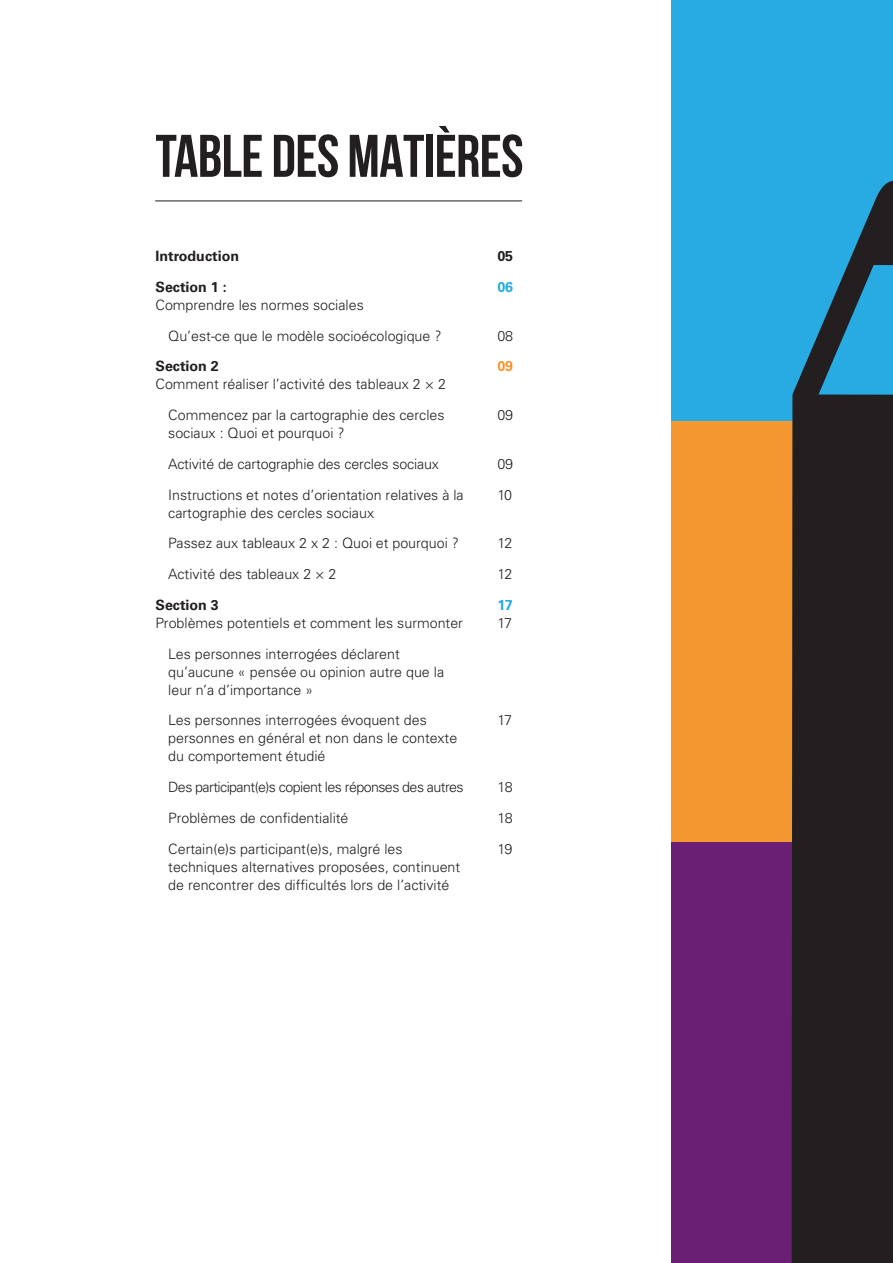
<style>
.page{position:relative;width:893px;height:1263px;background:#fff}
.page>*{position:absolute;margin:0;border:0;box-sizing:border-box;transform-origin:0 0}
.t1{font:700 60px "Bebas Neue";letter-spacing:-.01em;color:#231f20}
.Txt_continuo{font:300 14.25px/18px "Univers LT Pro 45";color:#231f20}
.Txt_continuo-2{font:300 14.25px "Univers LT Pro 45";letter-spacing:-.04em;color:#231f20}
.Txt_continuo-3{font:700 14.25px "Univers LT Pro 65";color:#231f20}
.Txt_continuo-4{font:700 14.25px/18px "Univers LT Pro 65";color:#27abe2}
.Txt_continuo-5{font:700 14.25px "Univers LT Pro 65";color:#f59731}
.s1{font-family:"Univers LT Pro 65";font-weight:700}
.s2{font-family:"Univers LT Pro 45";font-weight:300;color:#231f20}
</style>
<div class="page">
<div style="left:671px;top:0;width:222px;height:421px;background:#27abe2"></div>
<div style="left:671px;top:421px;width:222px;height:421px;background:#f59731"></div>
<div style="left:671px;top:842px;width:222px;height:421px;background:#6a1e74"></div>
<svg style="left:792px;top:181px;width:101px;height:1082px;background:#23333c"></svg>
<hr style="left:155px;top:201px;width:367px;height:1px;background:#231f20">
<p class="t1" style="left:155px;top:123px;width:370px">TABLE DES MATIÈRES</p>
<p class="Txt_continuo-3" style="left:155px;top:247px;width:85px">Introduction</p>
<p class="Txt_continuo" style="left:155px;top:278px;width:210px"><span class="s1">Section 1 :<br></span>Comprendre les normes sociales</p>
<p class="Txt_continuo" style="left:168px;top:326px;width:275px">Qu’est-ce que le modèle socioécologique ?</p>
<p class="Txt_continuo" style="left:155px;top:357px;width:292px"><span class="s1">Section 2<br></span>Comment réaliser l’activité des tableaux 2 × 2</p>
<p class="Txt_continuo" style="left:168px;top:406px;width:278px">Commencez par la cartographie des cercles sociaux : Quoi et pourquoi ?</p>
<p class="Txt_continuo" style="left:168px;top:455px;width:272px">Activité de cartographie des cercles sociaux</p>
<p class="Txt_continuo" style="left:168px;top:485px;width:297px">Instructions et notes d’orientation relatives à la cartographie des cercles sociaux</p>
<p class="Txt_continuo" style="left:168px;top:534px;width:292px">Passez aux tableaux 2 x 2 : Quoi et pourquoi ?</p>
<p class="Txt_continuo" style="left:168px;top:565px;width:170px">Activité des tableaux 2 × 2</p>
<p class="Txt_continuo" style="left:155px;top:596px;width:309px"><span class="s1">Section 3<br></span>Problèmes potentiels et comment les surmonter</p>
<p class="Txt_continuo" style="left:168px;top:644px;width:277px">Les personnes interrogées déclarent qu’aucune « pensée ou opinion autre que la leur n’a d’importance »</p>
<p class="Txt_continuo" style="left:168px;top:711px;width:291px">Les personnes interrogées évoquent des personnes en général et non dans le contexte du comportement étudié</p>
<p class="Txt_continuo-2" style="left:168px;top:778px;width:297px">Des participant(e)s copient les réponses des autres</p>
<p class="Txt_continuo" style="left:168px;top:809px;width:182px">Problèmes de confidentialité</p>
<p class="Txt_continuo" style="left:168px;top:839px;width:293px">Certain(e)s participant(e)s, malgré les techniques alternatives proposées, continuent de rencontrer des difficultés lors de l’activité</p>
<p class="Txt_continuo-3" style="left:497px;top:247px;width:17px">05</p>
<p class="Txt_continuo-4" style="left:497px;top:278px;width:17px">06</p>
<p class="Txt_continuo" style="left:497px;top:326px;width:17px">08</p>
<p class="Txt_continuo-5" style="left:497px;top:358px;width:17px">09</p>
<p class="Txt_continuo" style="left:497px;top:406px;width:17px">09</p>
<p class="Txt_continuo" style="left:497px;top:455px;width:17px">09</p>
<p class="Txt_continuo" style="left:497px;top:485px;width:16px">10</p>
<p class="Txt_continuo" style="left:497px;top:534px;width:17px">12</p>
<p class="Txt_continuo" style="left:497px;top:565px;width:17px">12</p>
<p class="Txt_continuo-4" style="left:497px;top:596px;width:17px">17<br><span class="s2">17</span></p>
<p class="Txt_continuo" style="left:497px;top:711px;width:16px">17</p>
<p class="Txt_continuo" style="left:497px;top:778px;width:17px">18</p>
<p class="Txt_continuo" style="left:497px;top:809px;width:17px">18</p>
<p class="Txt_continuo" style="left:497px;top:839px;width:17px">19</p>
</div>
